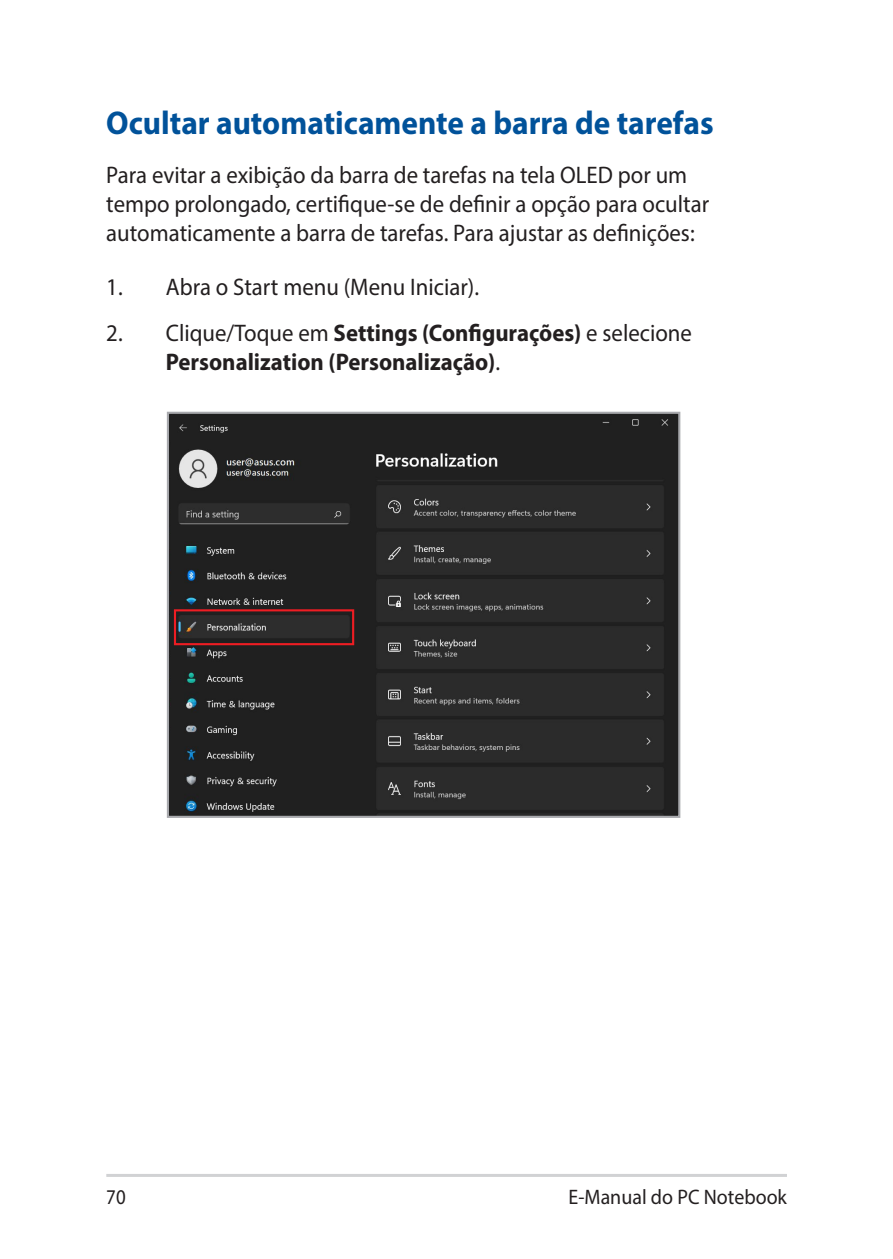
<style>
.page{position:relative;width:893px;height:1259px;background:#fff}
.page>*{position:absolute;margin:0;border:0;box-sizing:border-box;transform-origin:0 0}
.t1{font:700 33px "Myriad Pro";color:#01529a;scale:.95 1}
.t2{font:24px/28.8px "Myriad Pro";color:#231f20;scale:.95 1}
.t3{font:700 24px/28.8px "Myriad Pro";color:#231f20;scale:.95 1}
.t4{font:21px "Myriad Pro";color:#231f20;scale:.95 1}
.t5{font:21px "Myriad Pro";color:#231f20;scale:.9 1}
.s1{font-weight:400}
</style>
<div class="page">
<hr style="left:106px;top:1174px;width:681px;height:3px;background:#d1d2d4">
<img style="left:170px;top:415px;width:507px;height:400px">
<div style="left:167px;top:412px;width:513px;height:406px;border:2px solid #a8a9ad"></div>
<div style="left:174px;top:609px;width:180px;height:36px;border:2px solid #ee1d23"></div>
<h1 class="t1" style="left:106px;top:101px;width:641px">Ocultar automaticamente a barra de tarefas</h1>
<p class="t2" style="left:106px;top:160px;width:636px">Para evitar a exibição da barra de tarefas na tela OLED por um tempo prolongado, certifique-se de definir a opção para ocultar automaticamente a barra de tarefas. Para ajustar as definições:</p>
<p class="t2" style="left:106px;top:272px;width:394px">1. Abra o Start menu (Menu Iniciar).</p>
<p class="t3" style="left:166px;top:317px;width:555px;text-indent:-60px"><span class="s1">2. Clique/Toque em</span> Settings (Configurações) <span class="s1">e selecione<br></span>Personalization (Personalização)<span class="s1">.</span></p>
<p class="t5" style="left:106px;top:1184px;width:23px">70</p>
<p class="t4" style="left:569px;top:1184px;width:231px">E-Manual do PC Notebook</p>
</div>
